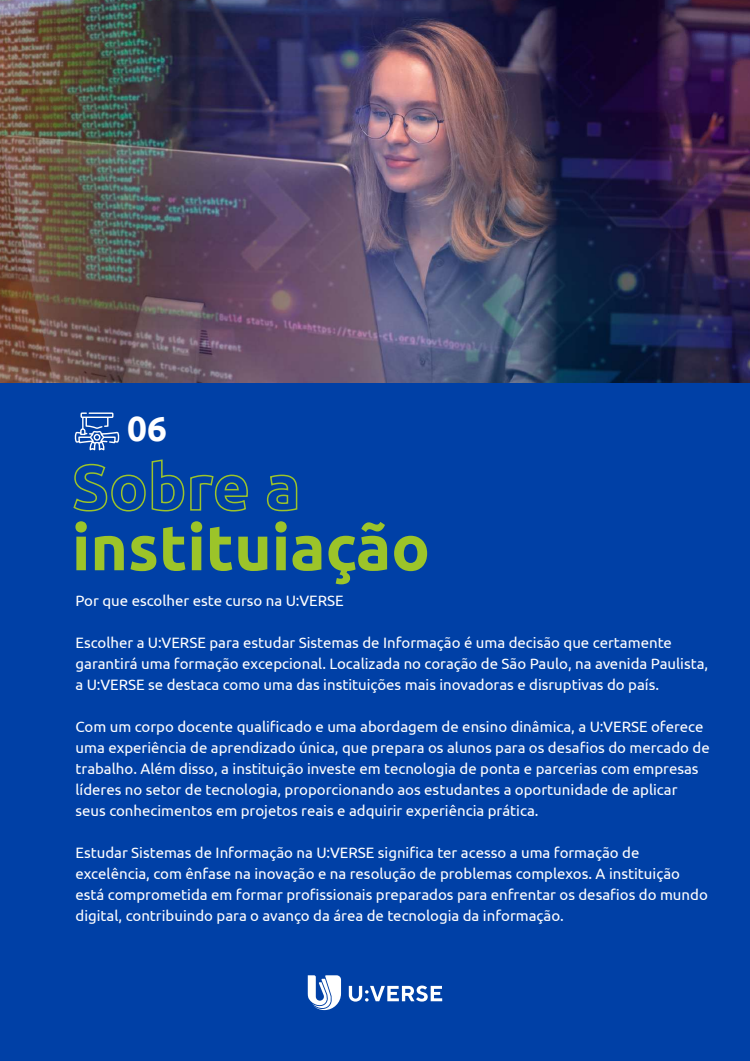
<style>
.page{position:relative;width:750px;height:1061px;background:#fff}
.page>*{position:absolute;margin:0;border:0;box-sizing:border-box;transform-origin:0 0}
.t1{font:700 63.9px "Ubuntu";color:#9cc429}
.t2{font:700 35.05px "Ubuntu";color:#fff}
.t3{font:15px/21px "Ubuntu";color:#fff}
</style>
<div class="page">
<img style="left:0;top:0;width:750px;height:383px">
<div style="left:0;top:383px;width:750px;height:677px;background:#0040a6"></div>
<svg style="left:349px;top:985px;width:93px;height:16px"></svg>
<svg style="left:308px;top:975px;width:33px;height:35px"></svg>
<svg style="left:73px;top:459px;width:175px;height:53px"></svg>
<svg style="left:266px;top:474px;width:32px;height:38px"></svg>
<svg style="left:75px;top:412px;width:45px;height:38px"></svg>
<h2 class="t2" style="left:127px;top:407px;width:41px">06</h2>
<h1 class="t1" style="left:72px;top:509px;width:360px">instituiação</h1>
<p class="t3" style="left:76px;top:589px;width:270px">Por que escolher este curso na U:VERSE</p>
<p class="t3" style="left:76px;top:631px;width:634px">Escolher a U:VERSE para estudar Sistemas de Informação é uma decisão que certamente garantirá uma formação excepcional. Localizada no coração de São Paulo, na avenida Paulista, a U:VERSE se destaca como uma das instituições mais inovadoras e disruptivas do país.</p>
<p class="t3" style="left:76px;top:715px;width:636px">Com um corpo docente qualificado e uma abordagem de ensino dinâmica, a U:VERSE oferece uma experiência de aprendizado única, que prepara os alunos para os desafios do mercado de trabalho. Além disso, a instituição investe em tecnologia de ponta e parcerias com empresas líderes no setor de tecnologia, proporcionando aos estudantes a oportunidade de aplicar seus conhecimentos em projetos reais e adquirir experiência prática.</p>
<p class="t3" style="left:76px;top:841px;width:634px">Estudar Sistemas de Informação na U:VERSE significa ter acesso a uma formação de excelência, com ênfase na inovação e na resolução de problemas complexos. A instituição está comprometida em formar profissionais preparados para enfrentar os desafios do mundo digital, contribuindo para o avanço da área de tecnologia da informação.</p>
</div>
